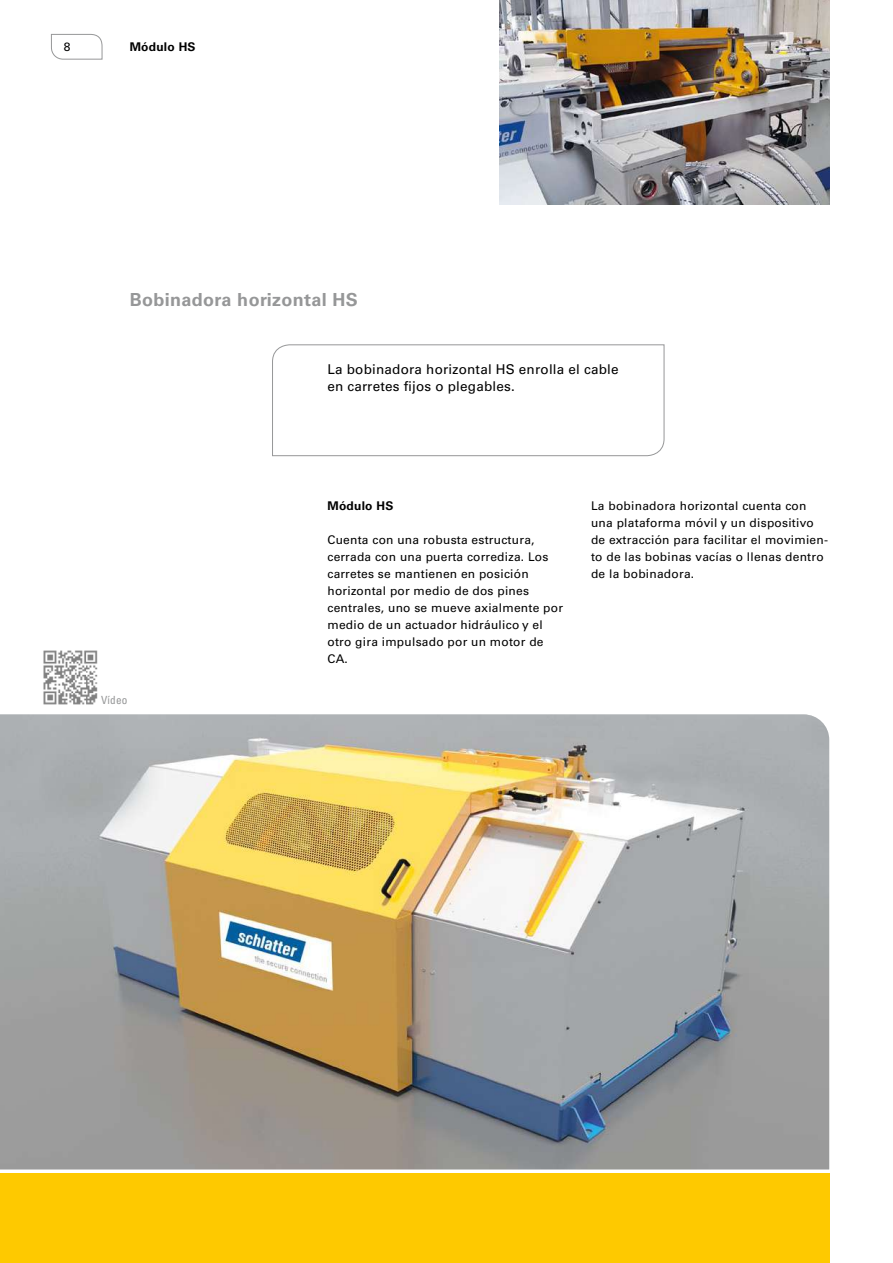
<style>
.page{position:relative;width:893px;height:1263px;background:#fff}
.page>*{position:absolute;margin:0;border:0;box-sizing:border-box;transform-origin:0 0}
.t1{font:700 18px "Univers LTCYR 65";letter-spacing:.02em;color:#969798}
.t2{font:13.5px/17px "Univers LTCYR 55 Roman";letter-spacing:.015em;color:#000}
.t3{font:12px/17px "Univers LTCYR 55 Roman";letter-spacing:.02em;color:#000}
.t4{font:700 12px "Univers LTCYR 65";letter-spacing:.02em;color:#000}
.t5{font:condensed 11.25px "Univers LTCYR 57";letter-spacing:.02em;color:#969798}
</style>
<div class="page">
<svg style="left:51px;top:34px;width:52px;height:26px"></svg>
<div style="left:0;top:1174px;width:829px;height:89px;background:#fec900"></div>
<img style="left:0;top:714px;width:829px;height:455px">
<img style="left:500px;top:0;width:329px;height:204px">
<svg style="left:272px;top:344px;width:393px;height:112px"></svg>
<img style="left:43px;top:650px;width:55px;height:55px">
<p class="t3" style="left:64px;top:38px;width:8px">8</p>
<p class="t4" style="left:130px;top:38px;width:67px">Módulo HS</p>
<h1 class="t1" style="left:130px;top:287px;width:230px">Bobinadora horizontal HS</h1>
<p class="t2" style="left:327px;top:360px;width:293px">La bobinadora horizontal HS enrolla el cable en carretes fijos o plegables.</p>
<p class="t5" style="left:101px;top:693px;width:28px">Vídeo</p>
<p class="t4" style="left:327px;top:498px;width:67px">Módulo HS</p>
<p class="t3" style="left:327px;top:531px;width:237px">Cuenta con una robusta estructura, cerrada con una puerta corrediza. Los carretes se mantienen en posición horizontal por medio de dos pines centrales, uno se mueve axialmente por medio de un actuador hidráulico y el otro gira impulsado por un motor de<br>CA.</p>
<p class="t3" style="left:591px;top:497px;width:239px">La bobinadora horizontal cuenta con una plataforma móvil y un dispositivo de extracción para facilitar el movimien&shy;to de las bobinas vacías o llenas dentro de la bobinadora.</p>
</div>
